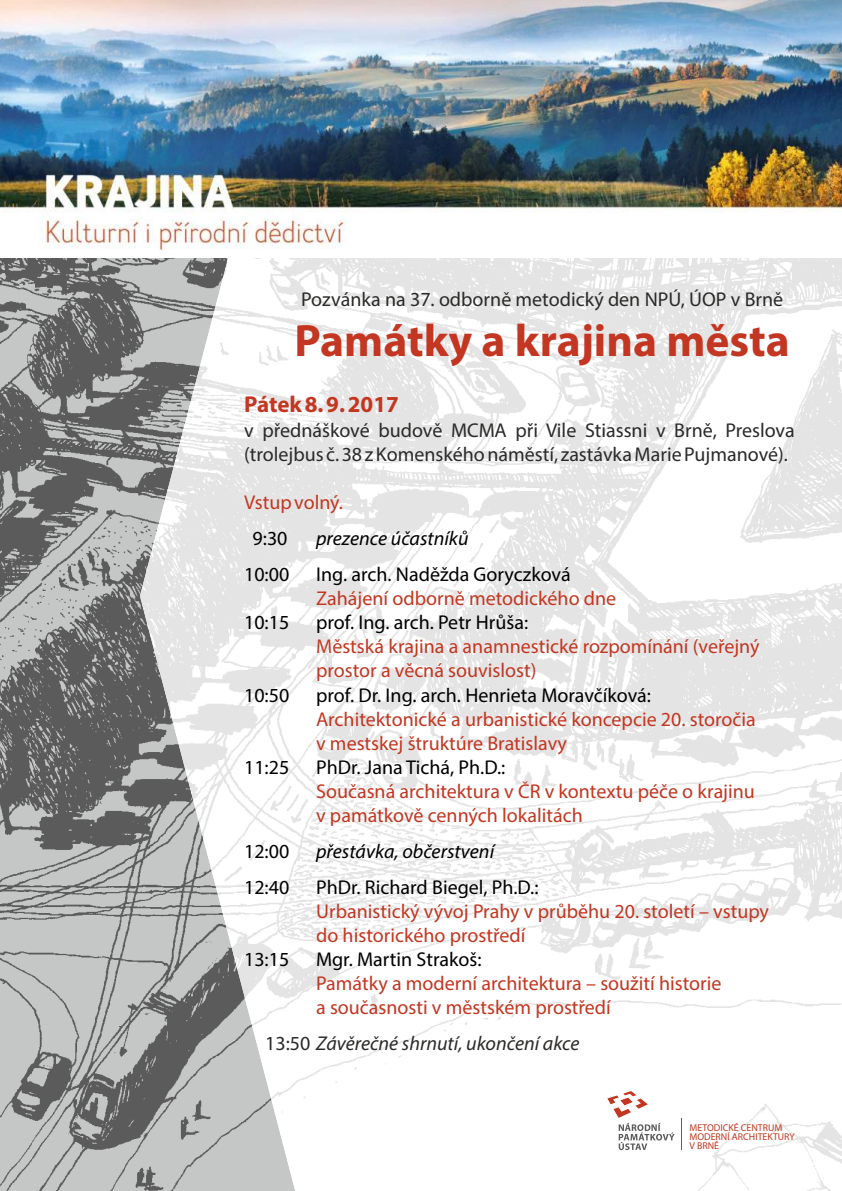
<style>
.page{position:relative;width:842px;height:1191px;background:#fff}
.page>*{position:absolute;margin:0;border:0;box-sizing:border-box;transform-origin:0 0}
.t1{font:700 45.5px "Myriad Pro";color:#c33621}
.t2{font:700 23px "Myriad Pro";color:#c33621}
.t3{font:20px/24px "Myriad Pro";color:#c33621}
.t4{font:20px "Myriad Pro";color:#000}
.t5{font:20px/24px "Myriad Pro";color:#2b2a29}
.t6{font:italic 20px "Myriad Pro";color:#000}
.t7{font:italic 20px "Myriad Pro";color:#2b2a29}
.t8{font:9.9px/9.2px "Myriad Pro";color:#c33621}
.s1{font-style:normal}
</style>
<div class="page">
<img style="left:0;top:258px;width:140px;height:933px">
<img style="left:140px;top:258px;width:702px;height:933px">
<img style="left:0;top:0;width:842px;height:252px">
<svg style="left:619px;top:1123px;width:56px;height:27px"></svg>
<svg style="left:607px;top:1091px;width:41px;height:26px"></svg>
<hr style="left:681px;top:1118px;width:1px;height:32px;background:#c33621">
<p class="t5" style="left:301px;top:289px;width:484px">Pozvánka na 37. odborně metodický den NPÚ, ÚOP v Brně</p>
<h1 class="t1" style="left:295px;top:322px;width:497px">Památky a krajina města</h1>
<p class="t2" style="left:244px;top:395px;width:156px">Pátek 8. 9. 2017</p>
<p class="t5" style="left:244px;top:420px;width:552px">v přednáškové budově MCMA při Vile Stiassni v Brně, Preslova (trolejbus č. 38 z Komenského náměstí, zastávka Marie Pujmanové).</p>
<p class="t3" style="left:244px;top:492px;width:100px">Vstup volný.</p>
<p class="t4" style="left:253px;top:530px;width:36px">9:30</p>
<p class="t6" style="left:316px;top:530px;width:154px">prezence účastníků</p>
<p class="t4" style="left:244px;top:566px;width:47px">10:00</p>
<p class="t4" style="left:316px;top:566px;width:256px">Ing. arch. Naděžda Goryczková</p>
<p class="t3" style="left:316px;top:588px;width:302px">Zahájení odborně metodického dne</p>
<p class="t4" style="left:244px;top:614px;width:47px">10:15</p>
<p class="t4" style="left:316px;top:614px;width:214px">prof. Ing. arch. Petr Hrůša:</p>
<p class="t3" style="left:316px;top:636px;width:445px">Městská krajina a anamnestické rozpomínání (veřejný prostor a věcná souvislost)</p>
<p class="t4" style="left:244px;top:686px;width:47px">10:50</p>
<p class="t4" style="left:316px;top:686px;width:336px">prof. Dr. Ing. arch. Henrieta Moravčíková:</p>
<p class="t3" style="left:316px;top:708px;width:441px">Architektonické a urbanistické koncepcie 20. storočia v mestskej štruktúre Bratislavy</p>
<p class="t4" style="left:244px;top:758px;width:47px">11:25</p>
<p class="t4" style="left:316px;top:758px;width:191px">PhDr. Jana Tichá, Ph.D.:</p>
<p class="t3" style="left:316px;top:780px;width:440px">Současná architektura v ČR v kontextu péče o krajinu v památkově cenných lokalitách</p>
<p class="t4" style="left:244px;top:843px;width:47px">12:00</p>
<p class="t6" style="left:316px;top:843px;width:180px">přestávka, občerstvení</p>
<p class="t4" style="left:244px;top:879px;width:47px">12:40</p>
<p class="t4" style="left:316px;top:879px;width:224px">PhDr. Richard Biegel, Ph.D.:</p>
<p class="t3" style="left:316px;top:901px;width:454px">Urbanistický vývoj Prahy v průběhu 20. století – vstupy do historického prostředí</p>
<p class="t4" style="left:244px;top:951px;width:47px">13:15</p>
<p class="t4" style="left:316px;top:951px;width:167px">Mgr. Martin Strakoš:</p>
<p class="t3" style="left:316px;top:973px;width:407px">Památky a moderní architektura – soužití historie a současnosti v městském prostředí</p>
<p class="t7" style="left:265px;top:1035px;width:316px"><span class="s1">13:50</span> Závěrečné shrnutí, ukončení akce</p>
<p class="t8" style="left:689px;top:1123px;width:107px">METODICKÉ CENTRUM<br>MODERNÍ ARCHITEKTURY<br>V BRNĚ</p>
</div>
